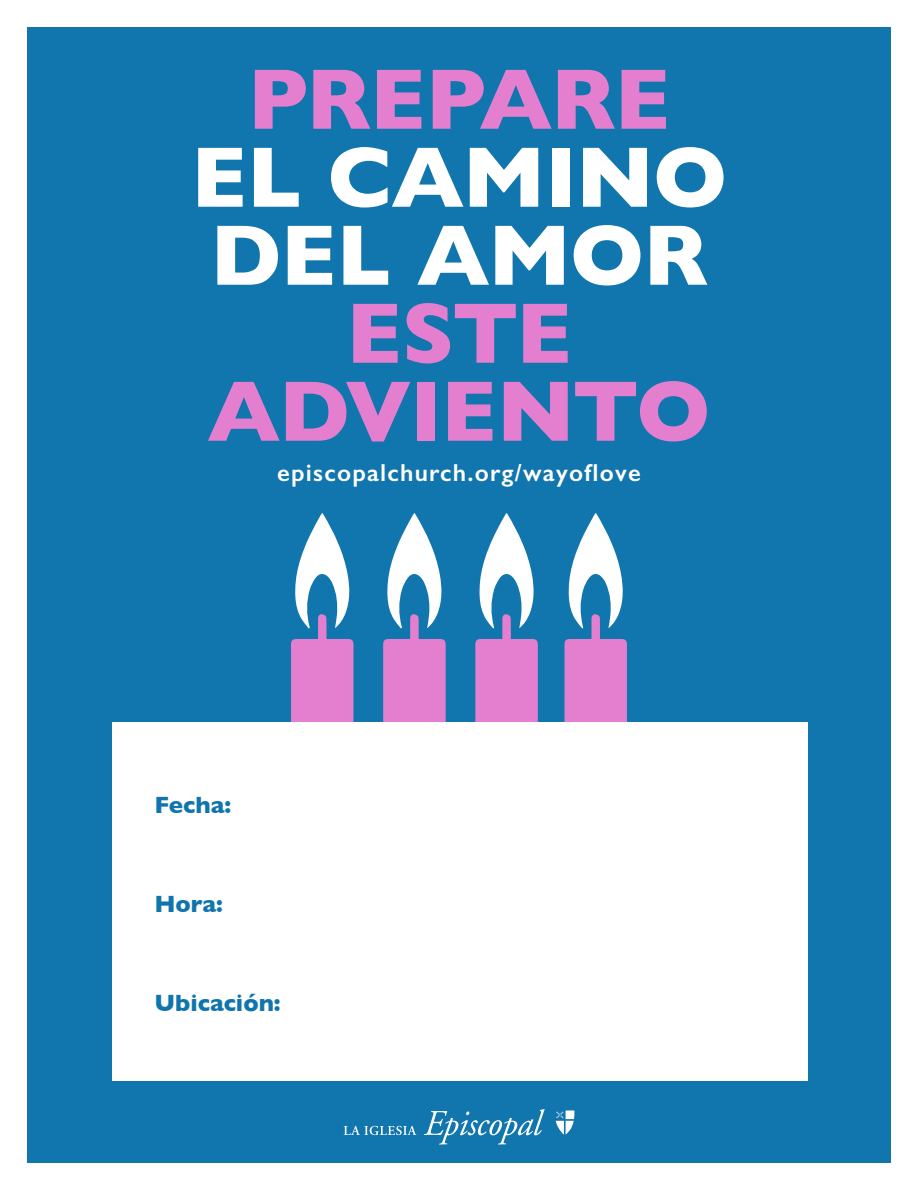
<style>
.page{position:relative;width:918px;height:1188px;background:#fff}
.page>*{position:absolute;margin:0;border:0;box-sizing:border-box;transform-origin:0 0}
.t1{font:700 87px/78px "Gill Sans";letter-spacing:-.015em;color:#e37fce;text-align:center}
.t2{font:600 24.6px "Gill Sans";letter-spacing:.05em;color:#fff}
.t3{font:700 24px "Gill Sans";color:#1175ad}
.s1{color:#fff}
</style>
<div class="page">
<div style="left:27px;top:27px;width:864px;height:1135px;background:#1175ae"></div>
<svg style="left:291px;top:513px;width:63px;height:210px"></svg>
<svg style="left:383px;top:513px;width:63px;height:210px"></svg>
<svg style="left:475px;top:513px;width:63px;height:210px"></svg>
<svg style="left:565px;top:513px;width:62px;height:210px"></svg>
<div style="left:112px;top:723px;width:696px;height:358px;background:#fff"></div>
<svg style="left:556px;top:1110px;width:18px;height:25px"></svg>
<svg style="left:424px;top:1109px;width:121px;height:36px"></svg>
<svg style="left:344px;top:1126px;width:72px;height:9px"></svg>
<p class="t1" style="left:191px;top:58px;width:538px">PREPARE<br><span class="s1">EL CAMINO<br>DEL AMOR<br></span>ESTE<br>ADVIENTO</p>
<p class="t2" style="left:277px;top:458px;width:365px">episcopalchurch.org/wayoflove</p>
<p class="t3" style="left:154px;top:786px;width:78px">Fecha:</p>
<p class="t3" style="left:154px;top:885px;width:70px">Hora:</p>
<p class="t3" style="left:154px;top:984px;width:128px">Ubicación:</p>
</div>
